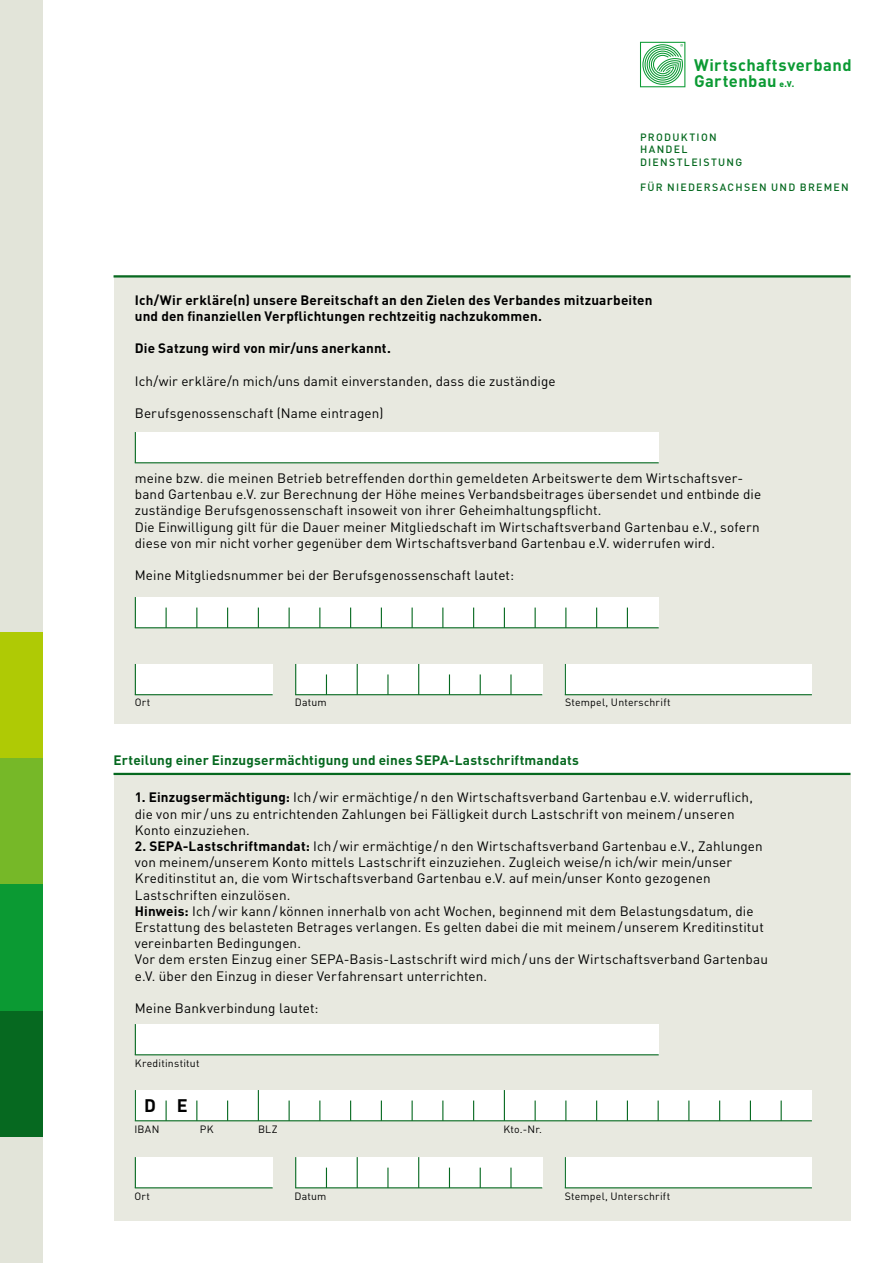
<style>
.page{position:relative;width:893px;height:1263px;background:#fff}
.page>*{position:absolute;margin:0;border:0;box-sizing:border-box;transform-origin:0 0}
.t1{font:700 18px "DIN Pro";color:#000}
.t2{font:700 16.5px/15.9px "DIN Pro";letter-spacing:.025em;color:#0b9a33}
.t3{font:13.5px/16.2px "DIN Pro";letter-spacing:.01em;color:#000}
.t4{font:700 13.5px/16.2px "DIN Pro";letter-spacing:.01em;color:#000}
.t5{font:700 13.5px "DIN Pro";letter-spacing:.015em;color:#066920}
.t6{font:10.5px "DIN Pro";letter-spacing:.02em;color:#000}
.t7{font:500 10.5px/12.6px "DIN Pro";letter-spacing:.12em;color:#066920}
.s1{font-weight:900;font-size:8.25px}
.s2{font-weight:700}
</style>
<div class="page">
<div style="left:0;top:1137px;width:43px;height:126px;background:#e2e4d9"></div>
<div style="left:0;top:1010px;width:43px;height:127px;background:#066920"></div>
<div style="left:0;top:884px;width:43px;height:126px;background:#0b9a33"></div>
<div style="left:0;top:758px;width:43px;height:126px;background:#76b828"></div>
<div style="left:0;top:631px;width:43px;height:127px;background:#afca05"></div>
<div style="left:0;top:0;width:43px;height:631px;background:#e2e4d9"></div>
<div style="left:114px;top:275px;width:736px;height:449px;background:#e8e9e0"></div>
<div style="left:114px;top:773px;width:736px;height:447px;background:#e8e9e0"></div>
<div style="left:135px;top:432px;width:524px;height:31px;background:#fff"></div>
<hr style="left:135px;top:462px;width:524px;height:1px;background:#066920">
<hr style="left:135px;top:432px;width:1px;height:31px;background:#066920">
<div style="left:135px;top:1024px;width:524px;height:31px;background:#fff"></div>
<hr style="left:135px;top:1054px;width:524px;height:1px;background:#066920">
<hr style="left:135px;top:1024px;width:1px;height:31px;background:#066920">
<div style="left:565px;top:664px;width:247px;height:31px;background:#fff"></div>
<hr style="left:565px;top:694px;width:247px;height:1px;background:#066920">
<hr style="left:565px;top:664px;width:1px;height:31px;background:#066920">
<div style="left:565px;top:1157px;width:247px;height:31px;background:#fff"></div>
<hr style="left:565px;top:1187px;width:247px;height:1px;background:#066920">
<hr style="left:565px;top:1157px;width:1px;height:31px;background:#066920">
<div style="left:135px;top:664px;width:138px;height:31px;background:#fff"></div>
<hr style="left:135px;top:694px;width:138px;height:1px;background:#066920">
<hr style="left:135px;top:664px;width:1px;height:31px;background:#066920">
<div style="left:135px;top:1157px;width:138px;height:31px;background:#fff"></div>
<hr style="left:135px;top:1187px;width:138px;height:1px;background:#066920">
<hr style="left:135px;top:1157px;width:1px;height:31px;background:#066920">
<hr style="left:114px;top:275px;width:736px;height:3px;background:#066920">
<hr style="left:114px;top:773px;width:736px;height:2px;background:#066920">
<svg style="left:640px;top:42px;width:45px;height:45px"></svg>
<div style="left:135px;top:597px;width:524px;height:31px;background:#fff"></div>
<hr style="left:135px;top:627px;width:524px;height:1px;background:#066920">
<hr style="left:135px;top:597px;width:1px;height:31px;background:#066920">
<svg style="left:166px;top:607px;width:1px;height:21px"></svg>
<svg style="left:196px;top:607px;width:1px;height:21px"></svg>
<svg style="left:227px;top:607px;width:1px;height:21px"></svg>
<svg style="left:258px;top:607px;width:1px;height:21px"></svg>
<svg style="left:289px;top:607px;width:1px;height:21px"></svg>
<svg style="left:319px;top:607px;width:1px;height:21px"></svg>
<svg style="left:350px;top:607px;width:1px;height:21px"></svg>
<svg style="left:381px;top:607px;width:1px;height:21px"></svg>
<svg style="left:412px;top:607px;width:1px;height:21px"></svg>
<svg style="left:442px;top:607px;width:1px;height:21px"></svg>
<svg style="left:473px;top:607px;width:1px;height:21px"></svg>
<svg style="left:504px;top:607px;width:1px;height:21px"></svg>
<svg style="left:535px;top:607px;width:1px;height:21px"></svg>
<svg style="left:565px;top:607px;width:1px;height:21px"></svg>
<svg style="left:596px;top:607px;width:1px;height:21px"></svg>
<svg style="left:627px;top:607px;width:1px;height:21px"></svg>
<div style="left:135px;top:1090px;width:677px;height:31px;background:#fff"></div>
<hr style="left:135px;top:1120px;width:677px;height:1px;background:#066920">
<hr style="left:135px;top:1090px;width:1px;height:31px;background:#066920">
<svg style="left:166px;top:1100px;width:1px;height:21px"></svg>
<svg style="left:196px;top:1100px;width:1px;height:21px"></svg>
<svg style="left:227px;top:1100px;width:1px;height:21px"></svg>
<hr style="left:258px;top:1090px;width:1px;height:31px;background:#066920">
<svg style="left:289px;top:1100px;width:1px;height:21px"></svg>
<svg style="left:319px;top:1100px;width:1px;height:21px"></svg>
<svg style="left:350px;top:1100px;width:1px;height:21px"></svg>
<svg style="left:381px;top:1100px;width:1px;height:21px"></svg>
<svg style="left:412px;top:1100px;width:1px;height:21px"></svg>
<svg style="left:442px;top:1100px;width:1px;height:21px"></svg>
<svg style="left:473px;top:1100px;width:1px;height:21px"></svg>
<hr style="left:504px;top:1090px;width:1px;height:31px;background:#066920">
<svg style="left:535px;top:1100px;width:1px;height:21px"></svg>
<svg style="left:565px;top:1100px;width:1px;height:21px"></svg>
<svg style="left:596px;top:1100px;width:1px;height:21px"></svg>
<svg style="left:627px;top:1100px;width:1px;height:21px"></svg>
<svg style="left:658px;top:1100px;width:1px;height:21px"></svg>
<svg style="left:688px;top:1100px;width:1px;height:21px"></svg>
<svg style="left:719px;top:1100px;width:1px;height:21px"></svg>
<svg style="left:750px;top:1100px;width:1px;height:21px"></svg>
<svg style="left:781px;top:1100px;width:1px;height:21px"></svg>
<div style="left:295px;top:664px;width:247px;height:31px;background:#fff"></div>
<hr style="left:295px;top:694px;width:247px;height:1px;background:#066920">
<hr style="left:295px;top:664px;width:1px;height:31px;background:#066920">
<svg style="left:326px;top:674px;width:1px;height:20px"></svg>
<hr style="left:357px;top:664px;width:1px;height:31px;background:#066920">
<hr style="left:387px;top:674px;width:2px;height:21px;background:#066920">
<hr style="left:418px;top:664px;width:1px;height:31px;background:#066920">
<svg style="left:449px;top:674px;width:1px;height:20px"></svg>
<svg style="left:480px;top:674px;width:1px;height:21px"></svg>
<hr style="left:510px;top:674px;width:2px;height:21px;background:#066920">
<div style="left:295px;top:1157px;width:247px;height:31px;background:#fff"></div>
<hr style="left:295px;top:1187px;width:247px;height:1px;background:#066920">
<hr style="left:295px;top:1157px;width:1px;height:31px;background:#066920">
<svg style="left:326px;top:1167px;width:1px;height:20px"></svg>
<hr style="left:357px;top:1157px;width:1px;height:31px;background:#066920">
<hr style="left:387px;top:1167px;width:2px;height:21px;background:#066920">
<hr style="left:418px;top:1157px;width:1px;height:31px;background:#066920">
<svg style="left:449px;top:1167px;width:1px;height:20px"></svg>
<svg style="left:480px;top:1167px;width:1px;height:21px"></svg>
<hr style="left:510px;top:1167px;width:2px;height:21px;background:#066920">
<p class="t2" style="left:694px;top:57px;width:159px">Wirtschaftsverband<br>Gartenbau <span class="s1">e.V.</span></p>
<p class="t7" style="left:640px;top:130px;width:104px">PRODUKTION<br>HANDEL<br>DIENSTLEISTUNG</p>
<p class="t7" style="left:640px;top:181px;width:210px">FÜR NIEDERSACHSEN UND BREMEN</p>
<p class="t4" style="left:135px;top:291px;width:519px">Ich/Wir erkläre(n) unsere Bereitschaft an den Zielen des Verbandes mitzuarbeiten und den finanziellen Verpflichtungen rechtzeitig nachzukommen.</p>
<p class="t4" style="left:135px;top:340px;width:258px">Die Satzung wird von mir/uns anerkannt.</p>
<p class="t3" style="left:135px;top:372px;width:422px">Ich/wir erkläre/n mich/uns damit einverstanden, dass die zuständige</p>
<p class="t3" style="left:135px;top:405px;width:250px">Berufsgenossenschaft (Name eintragen)</p>
<p class="t3" style="left:135px;top:469px;width:628px">meine bzw. die meinen Betrieb betreffenden dorthin gemeldeten Arbeitswerte dem Wirtschaftsver&shy;band Gartenbau e.V. zur Berechnung der Höhe meines Verbandsbeitrages übersendet und entbinde die zuständige Berufsgenossenschaft insoweit von ihrer Geheimhaltungspflicht.<br>Die Einwilligung gilt für die Dauer meiner Mitgliedschaft im Wirtschaftsverband Gartenbau e.V., sofern diese von mir nicht vorher gegenüber dem Wirtschaftsverband Gartenbau e.V. widerrufen wird.</p>
<p class="t3" style="left:135px;top:567px;width:381px">Meine Mitgliedsnummer bei der Berufsgenossenschaft lautet:</p>
<p class="t6" style="left:135px;top:695px;width:17px">Ort</p>
<p class="t6" style="left:295px;top:695px;width:34px">Datum</p>
<p class="t6" style="left:565px;top:695px;width:107px">Stempel, Unterschrift</p>
<p class="t5" style="left:114px;top:751px;width:467px">Erteilung einer Einzugsermächtigung und eines SEPA-Lastschriftmandats</p>
<p class="t3" style="left:135px;top:789px;width:620px"><span class="s2">1. Einzugsermächtigung:</span> Ich/wir ermächtige/n den Wirtschaftsverband Gartenbau e.V. widerruflich, die von mir /uns zu entrichtenden Zahlungen bei Fälligkeit durch Lastschrift von meinem/unseren<br>Konto einzuziehen.</p>
<p class="t3" style="left:135px;top:837px;width:635px"><span class="s2">2. SEPA-Lastschriftmandat:</span> Ich/wir ermächtige/n den Wirtschaftsverband Gartenbau e.V., Zahlungen von meinem/unserem Konto mittels Lastschrift einzuziehen. Zugleich weise/n ich/wir mein/unser Kreditinstitut an, die vom Wirtschaftsverband Gartenbau e.V. auf mein/unser Konto gezogenen Lastschriften einzulösen.<br><span class="s2">Hinweis:</span> Ich/wir kann/können innerhalb von acht Wochen, beginnend mit dem Belastungsdatum, die Erstattung des belasteten Betrages verlangen. Es gelten dabei die mit meinem/unserem Kreditinstitut vereinbarten Bedingungen.<br>Vor dem ersten Einzug einer SEPA-Basis-Lastschrift wird mich/uns der Wirtschaftsverband Gartenbau e.V. über den Einzug in dieser Verfahrensart unterrichten.</p>
<p class="t3" style="left:135px;top:999px;width:185px">Meine Bankverbindung lautet:</p>
<p class="t6" style="left:135px;top:1056px;width:66px">Kreditinstitut</p>
<h1 class="t1" style="left:144px;top:1093px;width:45px">D E</h1>
<p class="t6" style="left:134px;top:1122px;width:27px">IBAN</p>
<p class="t6" style="left:200px;top:1122px;width:15px">PK</p>
<p class="t6" style="left:258px;top:1122px;width:21px">BLZ</p>
<p class="t6" style="left:503px;top:1122px;width:40px">Kto.-Nr.</p>
<p class="t6" style="left:134px;top:1189px;width:17px">Ort</p>
<p class="t6" style="left:294px;top:1189px;width:34px">Datum</p>
<p class="t6" style="left:565px;top:1189px;width:107px">Stempel, Unterschrift</p>
</div>
